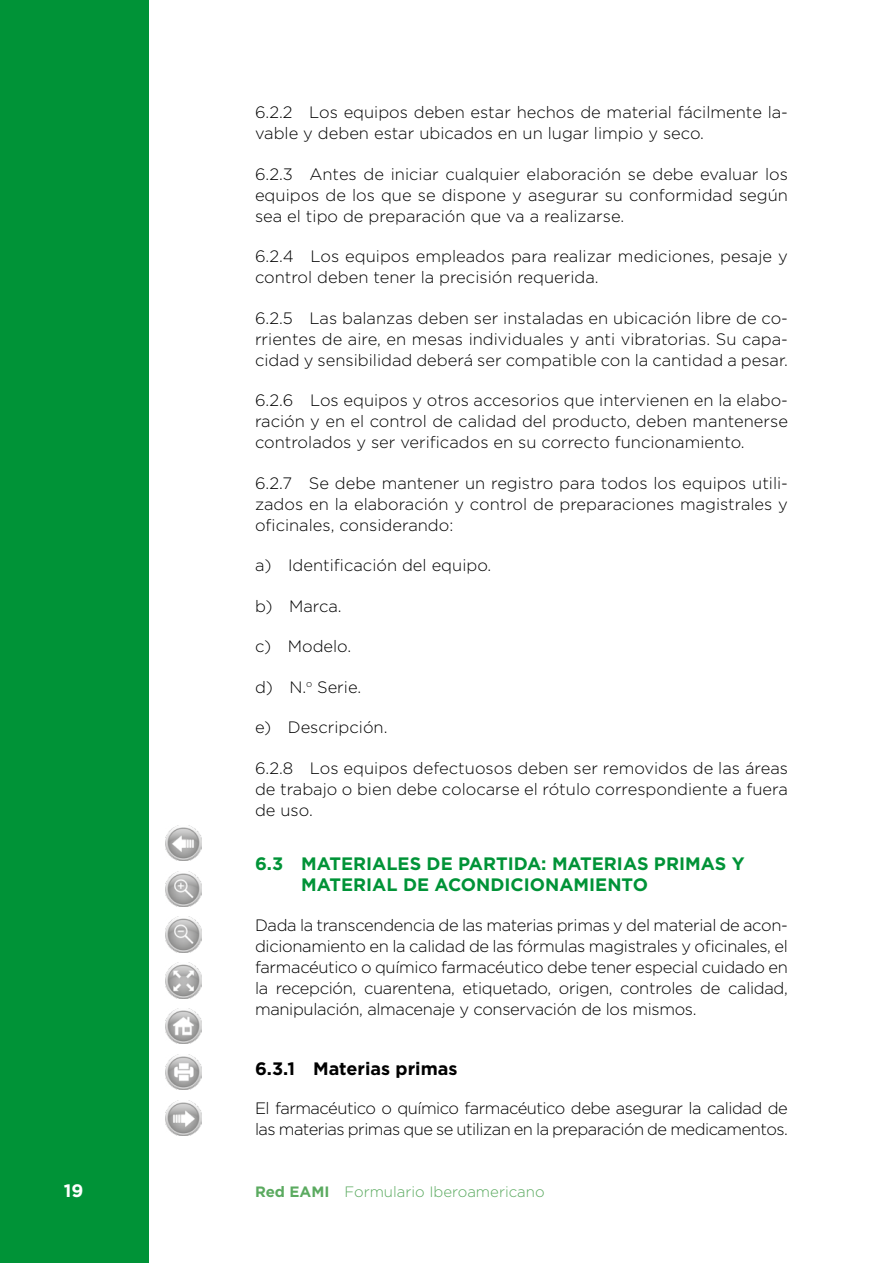
<style>
.page{position:relative;width:893px;height:1263px;background:#fff}
.page>*{position:absolute;margin:0;border:0;box-sizing:border-box;transform-origin:0 0}
.GENERAL-NIVEL-2{font:700 18px/21px "Gotham";color:#009337}
.GENERAL-NIVEL-3{font:700 18px "Gotham";color:#000}
.t1{font:700 18px "Gotham";color:#fff}
.GENERAL-PARRAFO-1{font:300 16.5px/21px "Gotham";color:#000;text-align:justify}
.GENERAL-PARRAFO-1-2{font:300 16.5px/21px "Gotham";letter-spacing:-.03em;color:#000}
.t2{font:300 15px "Gotham";color:#5baa60}
.s1{font-weight:700}
</style>
<div class="page">
<div style="left:0;top:0;width:149px;height:1263px;background:#009337"></div>
<img style="left:166px;top:825px;width:35px;height:36px">
<img style="left:166px;top:871px;width:35px;height:35px">
<img style="left:166px;top:917px;width:35px;height:35px">
<img style="left:166px;top:962px;width:35px;height:36px">
<img style="left:166px;top:1008px;width:35px;height:36px">
<img style="left:166px;top:1054px;width:35px;height:36px">
<img style="left:166px;top:1100px;width:35px;height:35px">
<p class="GENERAL-PARRAFO-1" style="left:255px;top:101px;width:534px">6.2.2 Los equipos deben estar hechos de material fácilmente la&shy;vable y deben estar ubicados en un lugar limpio y seco.</p>
<p class="GENERAL-PARRAFO-1" style="left:255px;top:163px;width:534px">6.2.3 Antes de iniciar cualquier elaboración se debe evaluar los equipos de los que se dispone y asegurar su conformidad según sea el tipo de preparación que va a realizarse.</p>
<p class="GENERAL-PARRAFO-1" style="left:255px;top:245px;width:534px">6.2.4 Los equipos empleados para realizar mediciones, pesaje y control deben tener la precisión requerida.</p>
<p class="GENERAL-PARRAFO-1" style="left:255px;top:307px;width:534px">6.2.5 Las balanzas deben ser instaladas en ubicación libre de co&shy;rrientes de aire, en mesas individuales y anti vibratorias. Su capa&shy;cidad y sensibilidad deberá ser compatible con la cantidad a pesar.</p>
<p class="GENERAL-PARRAFO-1" style="left:255px;top:389px;width:534px">6.2.6 Los equipos y otros accesorios que intervienen en la elabo&shy;ración y en el control de calidad del producto, deben mantenerse controlados y ser verificados en su correcto funcionamiento.</p>
<p class="GENERAL-PARRAFO-1" style="left:255px;top:472px;width:534px">6.2.7 Se debe mantener un registro para todos los equipos utili&shy;zados en la elaboración y control de preparaciones magistrales y oficinales, considerando:</p>
<p class="GENERAL-PARRAFO-1" style="left:255px;top:555px;width:238px">a) Identificación del equipo.</p>
<p class="GENERAL-PARRAFO-1" style="left:255px;top:595px;width:88px">b) Marca.</p>
<p class="GENERAL-PARRAFO-1" style="left:255px;top:636px;width:98px">c) Modelo.</p>
<p class="GENERAL-PARRAFO-1" style="left:255px;top:676px;width:108px">d) N.<sup>o</sup> Serie.</p>
<p class="GENERAL-PARRAFO-1" style="left:255px;top:717px;width:134px">e) Descripción.</p>
<p class="GENERAL-PARRAFO-1" style="left:255px;top:757px;width:534px">6.2.8 Los equipos defectuosos deben ser removidos de las áreas de trabajo o bien debe colocarse el rótulo correspondiente a fuera de uso.</p>
<p class="GENERAL-NIVEL-2" style="left:301px;top:853px;width:445px;text-indent:-46px">6.3 MATERIALES DE PARTIDA: MATERIAS PRIMAS Y<br>MATERIAL DE ACONDICIONAMIENTO</p>
<p class="GENERAL-PARRAFO-1" style="left:255px;top:915px;width:534px">Dada la transcendencia de las materias primas y del material de acon&shy;dicionamiento en la calidad de las fórmulas magistrales y oficinales, el farmacéutico o químico farmacéutico debe tener especial cuidado en la recepción, cuarentena, etiquetado, origen, controles de calidad, manipulación, almacenaje y conservación de los mismos.</p>
<p class="GENERAL-NIVEL-3" style="left:255px;top:1057px;width:204px">6.3.1 Materias primas</p>
<p class="GENERAL-PARRAFO-1-2" style="left:255px;top:1098px;width:534px">El farmacéutico o químico farmacéutico debe asegurar la calidad de las materias primas que se utilizan en la preparación de medicamentos.</p>
<p class="t1" style="left:64px;top:1178px;width:21px">19</p>
<p class="t2" style="left:255px;top:1182px;width:291px"><span class="s1">Red EAMI</span> Formulario Iberoamericano</p>
</div>
